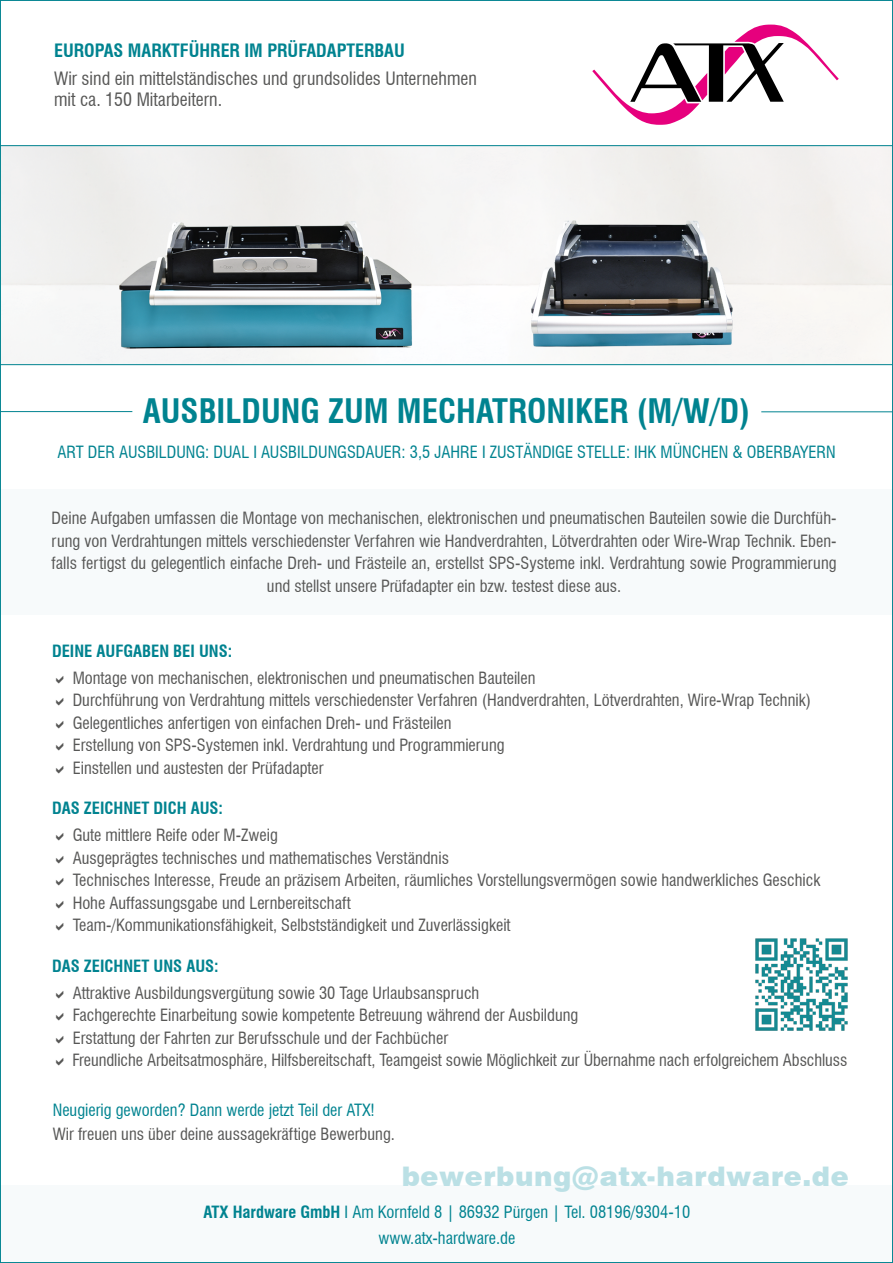
<style>
.page{position:relative;width:893px;height:1263px;background:#fff}
.page>*{position:absolute;margin:0;border:0;box-sizing:border-box;transform-origin:0 0}
.t1{font:700 condensed 33px "Swiss 721 BT";color:#008390}
.t2{font:900 27px "Swiss 721 BT";letter-spacing:.02em;color:#bbe0e5}
.t3{font:condensed 18px/21px "Swiss 721 BT";color:#575756}
.t4{font:700 condensed 18px "Swiss 721 BT";color:#008390}
.t5{font:condensed 16.5px/22.5px "Swiss 721 BT";color:#575756}
.t6{font:condensed 16.5px/25.5px "Swiss 721 BT";color:#008390;text-align:center}
.t7{font:700 condensed 16.5px "Swiss 721 BT";color:#008390}
.s1{font-weight:700}
</style>
<div class="page">
<div style="left:0;top:489px;width:893px;height:125px;background:#f7fafb"></div>
<div style="left:0;top:1185px;width:893px;height:78px;background:#f7fafb"></div>
<svg style="left:592px;top:25px;width:247px;height:100px"></svg>
<hr style="left:0;top:411px;width:132px;height:1px;background:#008390">
<svg style="left:2px;top:145px;width:889px;height:220px"></svg>
<hr style="left:761px;top:412px;width:132px;height:1px;background:#008390">
<img style="left:755px;top:938px;width:93px;height:93px">
<p class="t4" style="left:54px;top:39px;width:352px">EUROPAS MARKTFÜHRER IM PRÜFADAPTERBAU</p>
<p class="t3" style="left:54px;top:68px;width:424px">Wir sind ein mittelständisches und grundsolides Unternehmen mit ca. 150 Mitarbeitern.</p>
<h1 class="t1" style="left:143px;top:391px;width:609px">AUSBILDUNG ZUM MECHATRONIKER (M/W/D)</h1>
<p class="t6" style="left:58px;top:440px;width:780px">ART DER AUSBILDUNG: DUAL I AUSBILDUNGSDAUER: 3,5 JAHRE I ZUSTÄNDIGE STELLE: IHK MÜNCHEN &amp; OBERBAYERN</p>
<p class="t5" style="left:52px;top:507px;width:786px;text-align:center">Deine Aufgaben umfassen die Montage von mechanischen, elektronischen und pneumatischen Bauteilen sowie die Durchfüh&shy;rung von Verdrahtungen mittels verschiedenster Verfahren wie Handverdrahten, Lötverdrahten oder Wire-Wrap Technik. Eben&shy;falls fertigst du gelegentlich einfache Dreh- und Frästeile an, erstellst SPS-Systeme inkl. Verdrahtung sowie Programmierung und stellst unsere Prüfadapter ein bzw. testest diese aus.</p>
<p class="t7" style="left:52px;top:641px;width:182px">DEINE AUFGABEN BEI UNS:</p>
<p class="t5" style="left:73px;top:666px;width:740px">Montage von mechanischen, elektronischen und pneumatischen Bauteilen<br>Durchführung von Verdrahtung mittels verschiedenster Verfahren (Handverdrahten, Lötverdrahten, Wire-Wrap Technik)<br>Gelegentliches anfertigen von einfachen Dreh- und Frästeilen<br>Erstellung von SPS-Systemen inkl. Verdrahtung und Programmierung<br>Einstellen und austesten der Prüfadapter</p>
<p class="t7" style="left:52px;top:798px;width:173px">DAS ZEICHNET DICH AUS:</p>
<p class="t5" style="left:73px;top:824px;width:749px">Gute mittlere Reife oder M-Zweig<br>Ausgeprägtes technisches und mathematisches Verständnis<br>Technisches Interesse, Freude an präzisem Arbeiten, räumliches Vorstellungsvermögen sowie handwerkliches Geschick Hohe Auffassungsgabe und Lernbereitschaft<br>Team-/Kommunikationsfähigkeit, Selbstständigkeit und Zuverlässigkeit</p>
<p class="t7" style="left:52px;top:956px;width:168px">DAS ZEICHNET UNS AUS:</p>
<p class="t5" style="left:73px;top:981px;width:776px">Attraktive Ausbildungsvergütung sowie 30 Tage Urlaubsanspruch<br>Fachgerechte Einarbeitung sowie kompetente Betreuung während der Ausbildung<br>Erstattung der Fahrten zur Berufsschule und der Fachbücher<br>Freundliche Arbeitsatmosphäre, Hilfsbereitschaft, Teamgeist sowie Möglichkeit zur Übernahme nach erfolgreichem Abschluss</p>
<p class="t6" style="left:53px;top:1097px;width:323px">Neugierig geworden? Dann werde jetzt Teil der ATX!</p>
<p class="t5" style="left:53px;top:1122px;width:344px">Wir freuen uns über deine aussagekräftige Bewerbung.</p>
<h2 class="t2" style="left:402px;top:1160px;width:448px">bewerbung@atx-hardware.de</h2>
<p class="t6" style="left:203px;top:1199px;width:488px"><span class="s1">ATX Hardware GmbH</span> I Am Kornfeld 8 | 86932 Pürgen | Tel. 08196/9304-10 www.atx-hardware.de</p>
</div>
